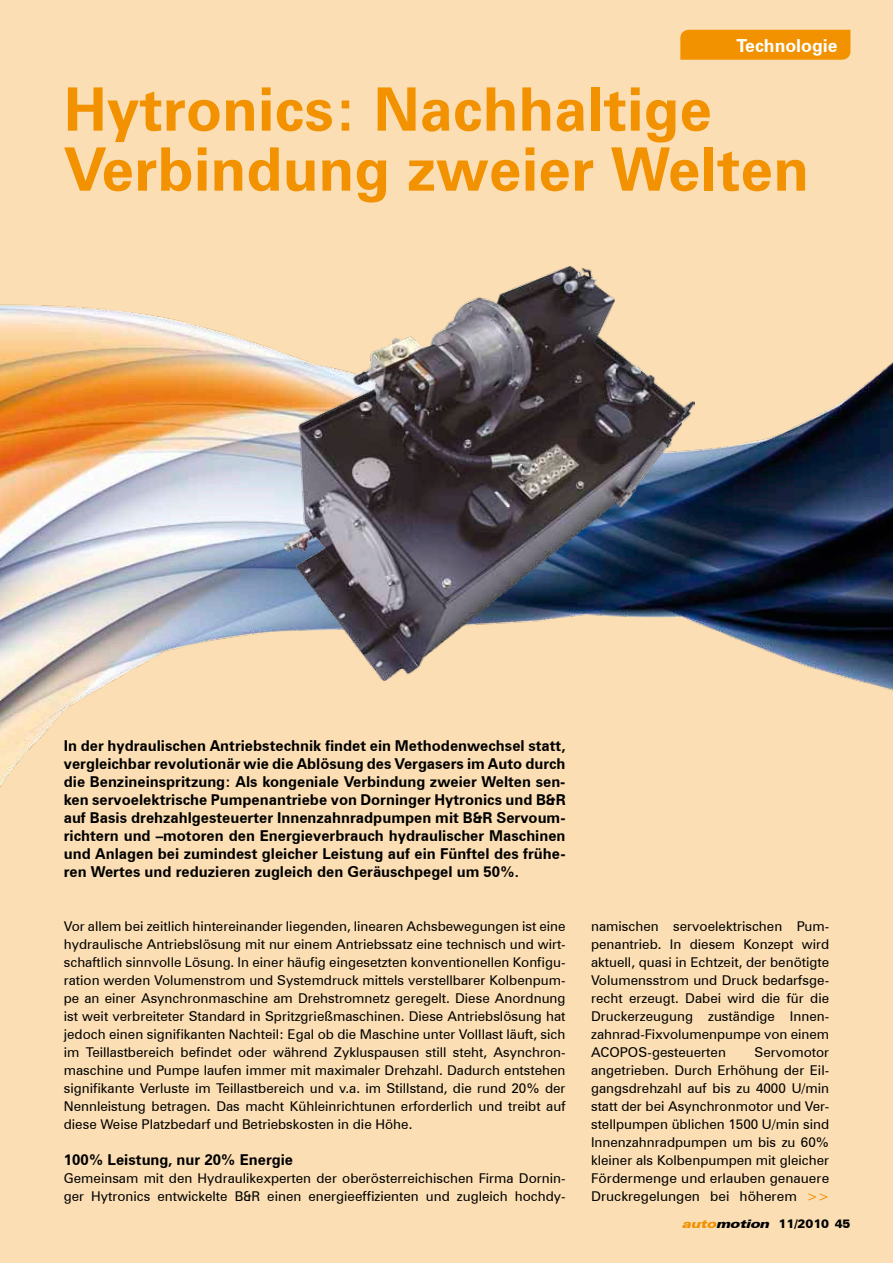
<style>
.page{position:relative;width:893px;height:1263px;background:#fbdeb3}
.page>*{position:absolute;margin:0;border:0;box-sizing:border-box;transform-origin:0 0}
.t1{font:700 60px/60px "Zurich BT";color:#f29200}
.t2{font:700 18px "Zurich BT";color:#fff}
.t3{font:700 15px/18px "Zurich BT";color:#000;text-align:justify}
.t4{font:13.5px/18px "Zurich BT";color:#000;text-align:justify}
.t5{font:900 12px "Zurich BT";color:#000}
.s1{color:#f29200}
.s2{font-style:italic;font-stretch:expanded;color:#f29200}
.s3{font-style:italic;font-stretch:expanded}
</style>
<div class="page">
<img style="left:0;top:304px;width:893px;height:484px">
<img style="left:283px;top:266px;width:411px;height:414px">
<div style="left:680px;top:30px;width:170px;height:30px;background:#f29200"></div>
<h2 class="t2" style="left:736px;top:34px;width:103px">Technologie</h2>
<h1 class="t1" style="left:64px;top:79px;width:747px">Hytronics: Nachhaltige<br>Verbindung zweier Welten</h1>
<p class="t3" style="left:64px;top:737px;width:503px">In der hydraulischen Antriebstechnik findet ein Methodenwechsel statt, vergleichbar revolutionär wie die Ablösung des Vergasers im Auto durch die Benzineinspritzung: Als kongeniale Verbindung zweier Welten sen&shy;ken servoelektrische Pumpenantriebe von Dorninger Hytronics und B&amp;R auf Basis drehzahlgesteuerter Innenzahnradpumpen mit B&amp;R Servoum&shy;richtern und –motoren den Energieverbrauch hydraulischer Maschinen und Anlagen bei zumindest gleicher Leistung auf ein Fünftel des frühe&shy;ren Wertes und reduzieren zugleich den Geräuschpegel um 50%.</p>
<p class="t4" style="left:64px;top:917px;width:503px">Vor allem bei zeitlich hintereinander liegenden, linearen Achsbewegungen ist eine hydraulische Antriebslösung mit nur einem Antriebssatz eine technisch und wirt&shy;schaftlich sinnvolle Lösung. In einer häufig eingesetzten konventionellen Konfigu&shy;ration werden Volumenstrom und Systemdruck mittels verstellbarer Kolbenpum&shy;pe an einer Asynchronmaschine am Drehstromnetz geregelt. Diese Anordnung ist weit verbreiteter Standard in Spritzgrießmaschinen. Diese Antriebslösung hat jedoch einen signifikanten Nachteil: Egal ob die Maschine unter Volllast läuft, sich im Teillastbereich befindet oder während Zykluspausen still steht, Asynchron&shy;maschine und Pumpe laufen immer mit maximaler Drehzahl. Dadurch entstehen signifikante Verluste im Teillastbereich und v.a. im Stillstand, die rund 20% der Nennleistung betragen. Das macht Kühleinrichtunen erforderlich und treibt auf diese Weise Platzbedarf und Betriebskosten in die Höhe.</p>
<p class="t3" style="left:64px;top:1151px;width:231px">100% Leistung, nur 20% Energie</p>
<p class="t4" style="left:64px;top:1169px;width:503px">Gemeinsam mit den Hydraulikexperten der oberösterreichischen Firma Dornin&shy;ger Hytronics entwickelte B&amp;R einen energieeffizienten und zugleich hochdy-</p>
<p class="t4" style="left:591px;top:917px;width:240px">namischen servoelektrischen Pum&shy;penantrieb. In diesem Konzept wird aktuell, quasi in Echtzeit, der benötigte Volumensstrom und Druck bedarfsge&shy;recht erzeugt. Dabei wird die für die Druckerzeugung zuständige Innen&shy;zahnrad-Fixvolumenpumpe von einem ACOPOS-gesteuerten</p>
<p class="t4" style="left:591px;top:1043px;width:240px;text-indent:164px">Servomotor angetrieben. Durch Erhöhung der Eil&shy;gangsdrehzahl auf bis zu 4000 U/min statt der bei Asynchronmotor und Ver&shy;stellpumpen üblichen 1500 U/min sind Innenzahnradpumpen um bis zu 60% kleiner als Kolbenpumpen mit gleicher Fördermenge und erlauben genauere Druckregelungen bei höherem <span class="s1">&gt;&gt;</span></p>
<p class="t5" style="left:682px;top:1217px;width:170px"><span class="s2">auto</span><span class="s3">motion</span> 1 1 / 2 0 1 0 4 5</p>
</div>
